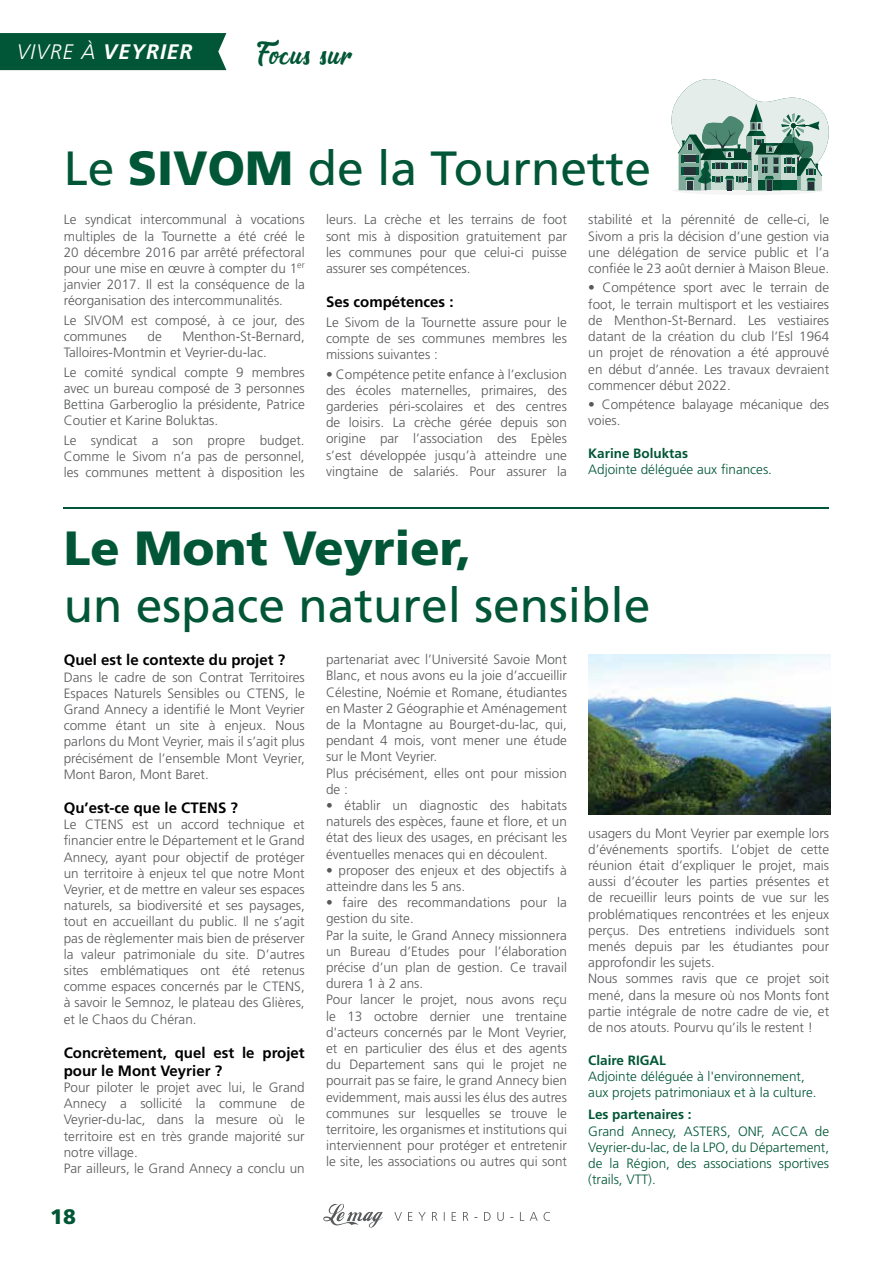
<style>
.page{position:relative;width:893px;height:1263px;background:#fff}
.page>*{position:absolute;margin:0;border:0;box-sizing:border-box;transform-origin:0 0}
.t1{font:48px "Frutiger LT Std";color:#005636}
.t2{font:900 48px "Frutiger LT Std";color:#005636}
.t3{font:27px "&Matchmaker";letter-spacing:.05em;color:#005636}
.t4{font:italic 700 21px "Frutiger LT Std";letter-spacing:.05em;color:#fff}
.t5{font:900 21px "Frutiger LT Std";color:#005636}
.t6{font:700 15px/18px "Frutiger LT Std";color:#000}
.t7{font:300 13.5px/16.2px "Frutiger LT Std";color:#58595b;text-align:justify}
.t8{font:300 13.5px/16.2px "Frutiger LT Std";color:#005636}
.t9{font:700 13.5px "Frutiger LT Std";color:#005636}
.s1{font-weight:300}
.s2{font-weight:900}
</style>
<div class="page">
<hr style="left:63px;top:508px;width:765px;height:1px;background:#005636">
<div style="left:0;top:33px;width:226px;height:37px;background:#005636"></div>
<svg style="left:323px;top:1204px;width:60px;height:23px"></svg>
<svg style="left:394px;top:1212px;width:156px;height:9px"></svg>
<div style="left:673px;top:186px;width:151px;height:9px;background:#f5f5f5;border-radius:50%"></div>
<svg style="left:671px;top:79px;width:158px;height:112px"></svg>
<img style="left:588px;top:654px;width:243px;height:161px">
<h3 class="t4" style="left:17px;top:39px;width:177px"><span class="s1">VIVRE À</span> VEYRIER</h3>
<h2 class="t3" style="left:256px;top:36px;width:98px">Focus sur</h2>
<h1 class="t1" style="left:64px;top:140px;width:589px">Le <span class="s2">SIVOM</span> de la Tournette</h1>
<p class="t7" style="left:326px;top:212px;width:242px">leurs. La crèche et les terrains de foot sont mis à disposition gratuitement par les communes pour que celui-ci puisse assurer ses compétences.</p>
<p class="t6" style="left:326px;top:293px;width:129px">Ses compétences :</p>
<p class="t7" style="left:326px;top:314px;width:242px">Le Sivom de la Tournette assure pour le compte de ses communes membres les missions suivantes :</p>
<p class="t7" style="left:326px;top:366px;width:242px">• Compétence petite enfance à l’exclusion des écoles maternelles, primaires, des garderies péri-scolaires et des centres de loisirs. La crèche gérée depuis son origine par l’association des Epèles s’est développée jusqu’à atteindre une vingtaine de salariés. Pour assurer la</p>
<p class="t7" style="left:588px;top:212px;width:242px">stabilité et la pérennité de celle-ci, le Sivom a pris la décision d’une gestion via une délégation de service public et l’a confiée le 23 août dernier à Maison Bleue.</p>
<p class="t7" style="left:588px;top:280px;width:242px">• Compétence sport avec le terrain de foot, le terrain multisport et les vestiaires de Menthon-St-Bernard. Les vestiaires datant de la création du club l’Esl 1964 un projet de rénovation a été approuvé en début d’année. Les travaux devraient commencer début 2022.</p>
<p class="t7" style="left:588px;top:397px;width:242px">• Compétence balayage mécanique des voies.</p>
<p class="t9" style="left:588px;top:445px;width:101px">Karine Boluktas</p>
<p class="t8" style="left:588px;top:461px;width:185px">Adjointe déléguée aux finances.</p>
<p class="t7" style="left:64px;top:212px;width:242px">Le syndicat intercommunal à vocations multiples de la Tournette a été créé le 20 décembre 2016 par arrêté préfectoral pour une mise en œuvre à compter du 1<sup>er </sup>janvier 2017. Il est la conséquence de la réorganisation des intercommunalités.</p>
<p class="t7" style="left:64px;top:312px;width:242px">Le SIVOM est composé, à ce jour, des communes</p>
<p class="t7" style="left:64px;top:328px;width:242px;text-indent:119px">Menthon-St-Bernard,<br>Talloires-Montmin et Veyrier-du-lac.</p>
<p class="t7" style="left:64px;top:364px;width:242px">Le comité syndical compte 9 membres avec un bureau composé de 3 personnes Bettina Garberoglio la présidente, Patrice Coutier et Karine Boluktas.</p>
<p class="t7" style="left:64px;top:432px;width:242px">Le syndicat a son propre budget.<br>Comme le Sivom n’a pas de personnel, les communes mettent à disposition les</p>
<p class="t7" style="left:147px;top:328px;width:16px">de</p>
<h1 class="t2" style="left:64px;top:519px;width:409px">Le Mont Veyrier,</h1>
<h1 class="t1" style="left:64px;top:577px;width:588px">un espace naturel sensible</h1>
<p class="t6" style="left:64px;top:651px;width:223px">Quel est le contexte du projet ?</p>
<p class="t7" style="left:64px;top:669px;width:242px">Dans le cadre de son Contrat Territoires Espaces Naturels Sensibles ou CTENS, le Grand Annecy a identifié le Mont Veyrier comme étant un site à enjeux. Nous parlons du Mont Veyrier, mais il s’agit plus précisément de l’ensemble Mont Veyrier, Mont Baron, Mont Baret.</p>
<p class="t6" style="left:64px;top:799px;width:176px">Qu’est-ce que le CTENS ?</p>
<p class="t7" style="left:64px;top:816px;width:242px">Le CTENS est un accord technique et financier entre le Département et le Grand Annecy, ayant pour objectif de protéger un territoire à enjeux tel que notre Mont Veyrier, et de mettre en valeur ses espaces naturels, sa biodiversité et ses paysages, tout en accueillant du public. Il ne s’agit pas de règlementer mais bien de préserver la valeur patrimoniale du site. D’autres sites emblématiques ont été retenus comme espaces concernés par le CTENS, à savoir le Semnoz, le plateau des Glières, et le Chaos du Chéran.</p>
<p class="t6" style="left:64px;top:1044px;width:242px">Concrètement, quel est le projet pour le Mont Veyrier ?</p>
<p class="t7" style="left:64px;top:1079px;width:242px;text-align:left">Pour piloter le projet avec lui, le Grand Annecy a sollicité la commune de Veyrier-du-lac, dans la mesure où le territoire est en très grande majorité sur notre village.<br>Par ailleurs, le Grand Annecy a conclu un</p>
<p class="t7" style="left:326px;top:652px;width:242px;text-align:left">partenariat avec l’Université Savoie Mont Blanc, et nous avons eu la joie d’accueillir Célestine, Noémie et Romane, étudiantes en Master 2 Géographie et Aménagement de la Montagne au Bourget-du-lac, qui, pendant 4 mois, vont mener une étude sur le Mont Veyrier.<br>Plus précisément, elles ont pour mission de :</p>
<p class="t7" style="left:326px;top:797px;width:242px">• établir un diagnostic des habitats naturels des espèces, faune et flore, et un état des lieux des usages, en précisant les éventuelles menaces qui en découlent.</p>
<p class="t7" style="left:326px;top:862px;width:242px">• proposer des enjeux et des objectifs à atteindre dans les 5 ans.</p>
<p class="t7" style="left:326px;top:895px;width:242px;text-align:left">• faire des recommandations pour la gestion du site.<br>Par la suite, le Grand Annecy missionnera un Bureau d’Etudes pour l’élaboration précise d’un plan de gestion. Ce travail durera 1 à 2 ans.<br>Pour lancer le projet, nous avons reçu le 13 octobre dernier une trentaine d'acteurs concernés par le Mont Veyrier, et en particulier des élus et des agents du Departement sans qui le projet ne pourrait pas se faire, le grand Annecy bien evidemment, mais aussi les élus des autres communes sur lesquelles se trouve le territoire, les organismes et institutions qui interviennent pour protéger et entretenir le site, les associations ou autres qui sont</p>
<p class="t7" style="left:588px;top:825px;width:242px;text-align:left">usagers du Mont Veyrier par exemple lors d’événements sportifs. L’objet de cette réunion était d’expliquer le projet, mais aussi d’écouter les parties présentes et de recueillir leurs points de vue sur les problématiques rencontrées et les enjeux perçus. Des entretiens individuels sont menés depuis par les étudiantes pour approfondir les sujets.<br>Nous sommes ravis que ce projet soit mené, dans la mesure où nos Monts font partie intégrale de notre cadre de vie, et de nos atouts. Pourvu qu’ils le restent !</p>
<p class="t9" style="left:588px;top:1052px;width:79px">Claire RIGAL</p>
<p class="t8" style="left:588px;top:1068px;width:230px">Adjointe déléguée à l'environnement, aux projets patrimoniaux et à la culture.</p>
<p class="t9" style="left:588px;top:1107px;width:105px">Les partenaires :</p>
<p class="t8" style="left:588px;top:1123px;width:242px;text-align:justify">Grand Annecy, ASTERS, ONF, ACCA de Veyrier-du-lac, de la LPO, du Département, de la Région, des associations sportives (trails, VTT).</p>
<h3 class="t5" style="left:50px;top:1203px;width:27px">18</h3>
</div>
